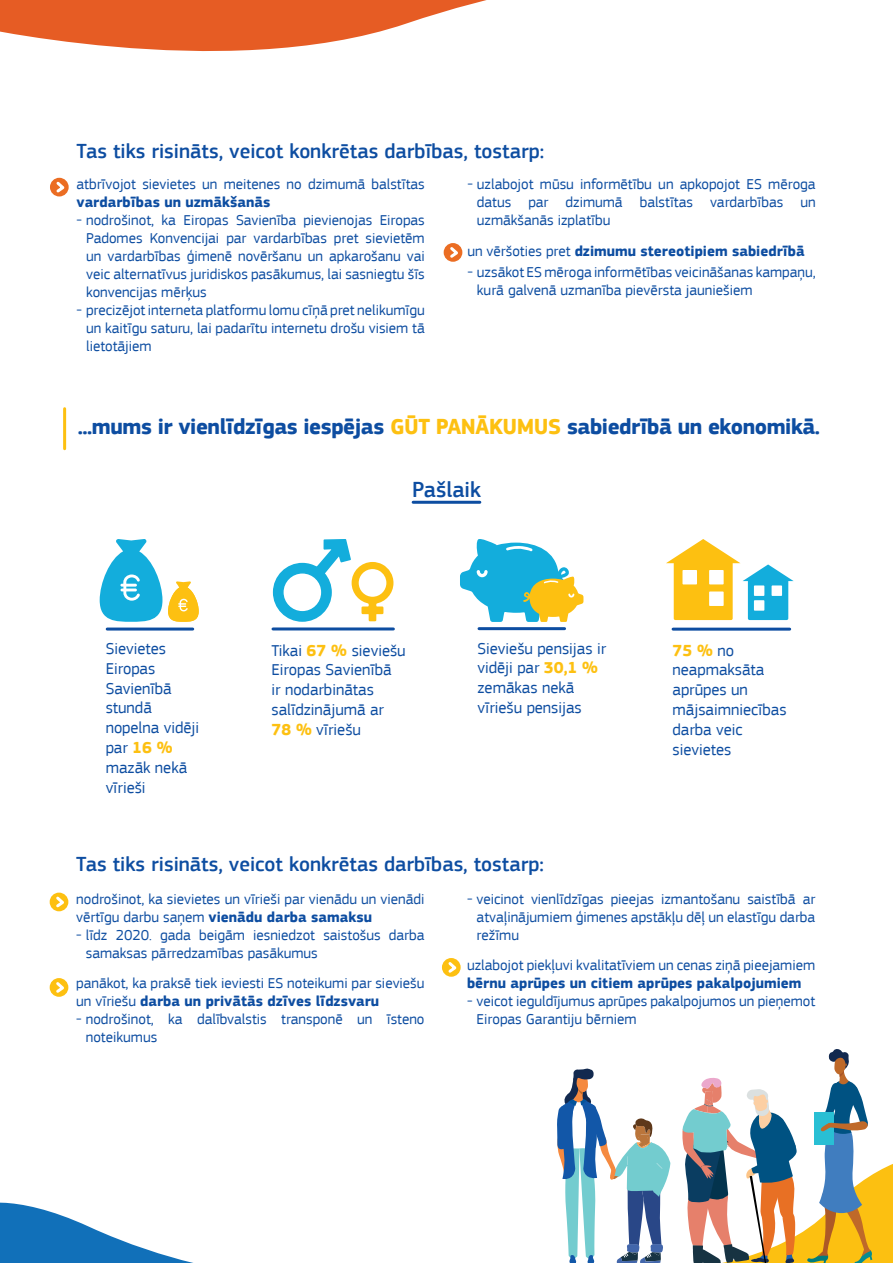
<style>
.page{position:relative;width:893px;height:1263px;background:#fff}
.page>*{position:absolute;margin:0;border:0;box-sizing:border-box;transform-origin:0 0}
.Title__1{font:700 22.5px "EC Square Sans Pro";letter-spacing:-.02em;color:#0d4da1}
.Title__1-2{font:500 22.5px "EC Square Sans Pro";color:#0d4da1}
.Title__1-3{font:500 21px "EC Square Sans Pro";color:#0d4da1}
.t1{font:16.5px/19.8px "EC Square Sans Pro";color:#0d4da1}
.t2{font:15px/18px "EC Square Sans Pro";color:#0d4da1}
.t3{font:700 15px "EC Square Sans Pro";color:#0d4da1}
.s1{font-weight:700}
.s2{font-weight:400}
.s3{color:#fdc011}
.s4{font-weight:700;color:#fdc011}
</style>
<div class="page">
<div style="left:50px;top:893px;width:18px;height:18px;background:#fdc011;border-radius:50%"></div>
<svg style="left:53px;top:894px;width:14px;height:16px"></svg>
<svg style="left:50px;top:978px;width:18px;height:19px"></svg>
<svg style="left:53px;top:979px;width:14px;height:16px"></svg>
<svg style="left:442px;top:958px;width:19px;height:19px"></svg>
<svg style="left:446px;top:959px;width:14px;height:16px"></svg>
<div style="left:50px;top:178px;width:19px;height:18px;background:#eb6d23;border-radius:50%"></div>
<svg style="left:54px;top:179px;width:14px;height:16px"></svg>
<svg style="left:444px;top:243px;width:18px;height:19px"></svg>
<svg style="left:447px;top:244px;width:14px;height:16px"></svg>
<hr style="left:63px;top:409px;width:3px;height:40px;background:#fdc011">
<hr style="left:413px;top:501px;width:67px;height:3px;background:#0d4da1">
<svg style="left:0;top:0;width:487px;height:52px;fill:#e65c24"></svg>
<svg style="left:0;top:1202px;width:193px;height:61px"></svg>
<hr style="left:107px;top:627px;width:86px;height:3px;background:#0d4da1">
<svg style="left:168px;top:581px;width:31px;height:41px"></svg>
<svg style="left:100px;top:539px;width:62px;height:83px"></svg>
<hr style="left:479px;top:627px;width:86px;height:3px;background:#0d4da1">
<svg style="left:460px;top:539px;width:123px;height:83px"></svg>
<hr style="left:273px;top:627px;width:120px;height:3px;background:#0d4da1">
<svg style="left:274px;top:539px;width:120px;height:83px"></svg>
<hr style="left:673px;top:628px;width:117px;height:3px;background:#0d4da1">
<svg style="left:666px;top:539px;width:128px;height:81px"></svg>
<div style="left:754px;top:585px;width:10px;height:11px;background:#fff"></div>
<div style="left:754px;top:600px;width:10px;height:11px;background:#fff"></div>
<div style="left:772px;top:585px;width:10px;height:11px;background:#fff"></div>
<svg style="left:557px;top:1049px;width:336px;height:214px"></svg>
<p class="Title__1-3" style="left:77px;top:139px;width:469px">Tas tiks risināts, veicot konkrētas darbības, tostarp:</p>
<p class="t2" style="left:77px;top:175px;width:350px">atbrīvojot sievietes un meitenes no dzimumā balstītas <span class="s1">vardarbības un uzmākšanās</span></p>
<p class="t2" style="left:86px;top:211px;width:340px;text-align:justify;text-indent:-10px">- nodrošinot, ka Eiropas Savienība pievienojas Eiropas Padomes Konvencijai par vardarbības pret sievietēm un vardarbības ģimenē novēršanu un apkarošanu vai veic alternatīvus juridiskos pasākumus, lai sasniegtu šīs konvencijas mērķus</p>
<p class="t2" style="left:86px;top:301px;width:340px;text-align:justify;text-indent:-10px">- precizējot interneta platformu lomu cīņā pret nelikumīgu un kaitīgu saturu, lai padarītu internetu drošu visiem tā lietotājiem</p>
<p class="t2" style="left:477px;top:175px;width:340px;text-align:justify;text-indent:-10px">- uzlabojot mūsu informētību un apkopojot ES mēroga datus par dzimumā balstītas vardarbības un uzmākšanās izplatību</p>
<p class="t3" style="left:467px;top:242px;width:339px"><span class="s2">un vēršoties pret</span> dzimumu stereotipiem sabiedrībā</p>
<p class="t2" style="left:477px;top:264px;width:340px;text-indent:-10px">- uzsākot ES mēroga informētības veicināšanas kampaņu, kurā galvenā uzmanība pievērsta jauniešiem</p>
<p class="Title__1" style="left:78px;top:413px;width:744px">...mums ir vienlīdzīgas iespējas <span class="s3">GŪT PANĀKUMUS</span> sabiedrībā un ekonomikā.</p>
<p class="Title__1-2" style="left:412px;top:476px;width:70px">Pašlaik</p>
<p class="t1" style="left:106px;top:639px;width:95px">Sievietes<br>Eiropas<br>Savienībā stundā nopelna vidēji par <span class="s4">16 % </span>mazāk nekā vīrieši</p>
<p class="t1" style="left:477px;top:638px;width:130px">Sieviešu pensijas ir vidēji par <span class="s4">30,1 % </span>zemākas nekā vīriešu pensijas</p>
<p class="t1" style="left:271px;top:640px;width:136px">Tikai <span class="s4">67 %</span> sieviešu<br>Eiropas Savienībā<br>ir nodarbinātas salīdzinājumā ar<br><span class="s4">78 %</span> vīriešu</p>
<p class="t1" style="left:673px;top:640px;width:115px"><span class="s4">75 %</span> no neapmaksāta aprūpes un mājsaimniecības darba veic sievietes</p>
<p class="Title__1-3" style="left:76px;top:851px;width:469px">Tas tiks risināts, veicot konkrētas darbības, tostarp:</p>
<p class="t2" style="left:76px;top:890px;width:350px">nodrošinot, ka sievietes un vīrieši par vienādu un vienādi vērtīgu darbu saņem <span class="s1">vienādu darba samaksu</span></p>
<p class="t2" style="left:86px;top:926px;width:340px;text-indent:-10px">- līdz 2020. gada beigām iesniedzot saistošus darba samaksas pārredzamības pasākumus</p>
<p class="t2" style="left:76px;top:974px;width:350px">panākot, ka praksē tiek ieviesti ES noteikumi par sieviešu un vīriešu <span class="s1">darba un privātās dzīves līdzsvaru</span></p>
<p class="t2" style="left:86px;top:1010px;width:340px;text-indent:-10px">- nodrošinot, ka dalībvalstis transponē un īsteno noteikumus</p>
<p class="t2" style="left:477px;top:890px;width:340px;text-align:justify;text-indent:-10px">- veicinot vienlīdzīgas pieejas izmantošanu saistībā ar atvaļinājumiem ģimenes apstākļu dēļ un elastīgu darba režīmu</p>
<p class="t2" style="left:467px;top:956px;width:350px">uzlabojot piekļuvi kvalitatīviem un cenas ziņā pieejamiem <span class="s1">bērnu aprūpes un citiem aprūpes pakalpojumiem</span></p>
<p class="t2" style="left:477px;top:992px;width:340px;text-indent:-10px">- veicot ieguldījumus aprūpes pakalpojumos un pieņemot<br>Eiropas Garantiju bērniem</p>
</div>
